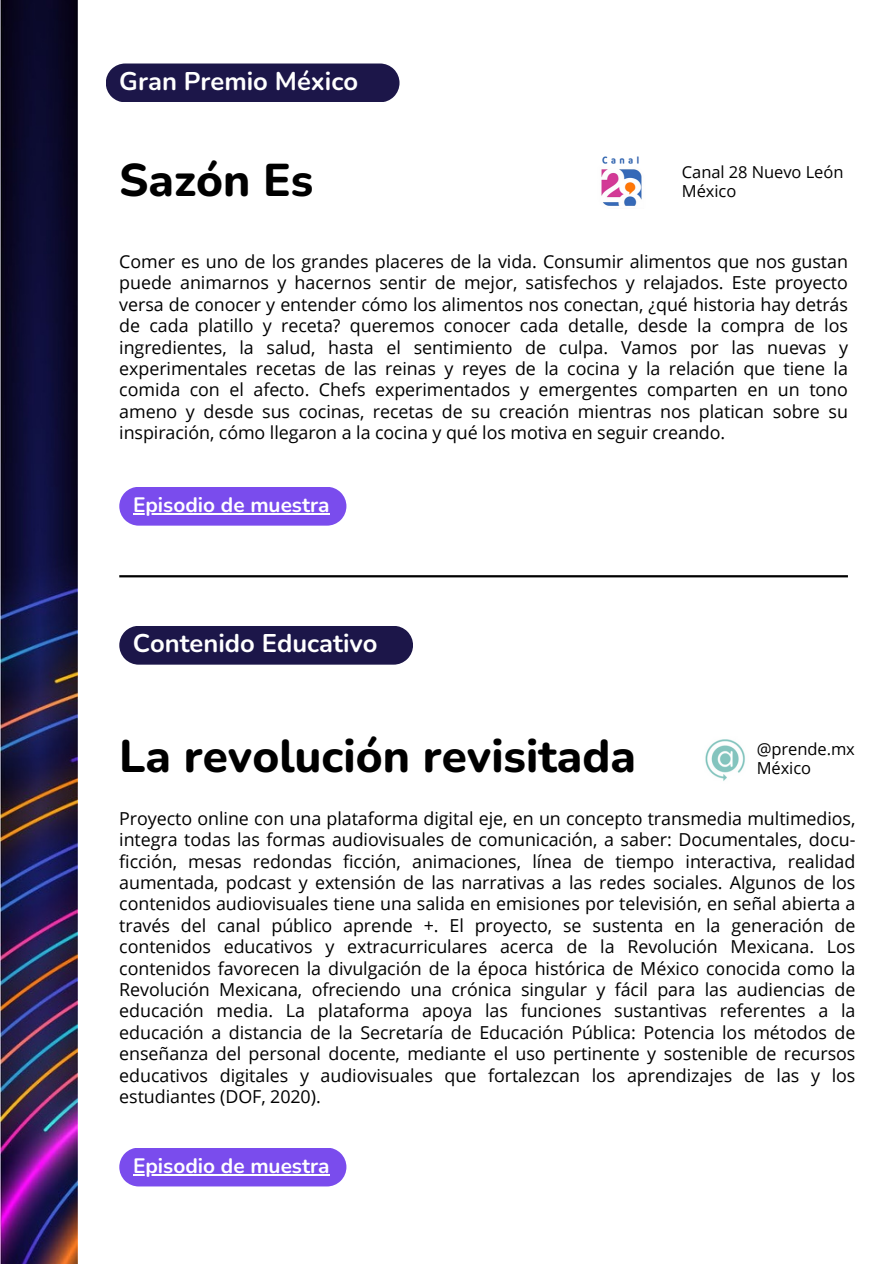
<style>
.page{position:relative;width:894px;height:1264px;background:#fff}
.page>*{position:absolute;margin:0;border:0;box-sizing:border-box;transform-origin:0 0}
.t1{font:800 45.75px "Nunito";color:#000}
.t2{font:700 25.5px "Nunito";color:#fff}
.t3{font:700 20.85px "Nunito";color:#fff}
.t4{font:17.85px/21.3px "Open Sans";letter-spacing:-.005em;color:#000;text-align:justify}
.t5{font:16.5px "Open Sans";letter-spacing:-.005em;color:#000}
</style>
<div class="page">
<img style="left:0;top:0;width:78px;height:1263px">
<div style="left:106px;top:63px;width:293px;height:39px;background:#1c1649"></div>
<div style="left:119px;top:487px;width:227px;height:38px;background:#7a4ced"></div>
<img style="left:601px;top:156px;width:41px;height:50px">
<hr style="left:133px;top:513px;width:196px;height:1px;background:#fff">
<div style="left:119px;top:626px;width:294px;height:38px;background:#1c1649"></div>
<div style="left:119px;top:1148px;width:227px;height:38px;background:#7a4ced"></div>
<hr style="left:133px;top:1174px;width:196px;height:1px;background:#fff">
<img style="left:705px;top:739px;width:40px;height:42px">
<hr style="left:119px;top:575px;width:728px;height:2px;background:#000">
<p class="t2" style="left:119px;top:64px;width:240px">Gran Premio México</p>
<p class="t1" style="left:119px;top:150px;width:196px">Sazón Es</p>
<p class="t5" style="left:681px;top:160px;width:163px">Canal 28 Nuevo León</p>
<p class="t5" style="left:681px;top:179px;width:56px">México</p>
<h1 class="t4" style="left:119px;top:250px;width:730px">Comer es uno de los grandes placeres de la vida. Consumir alimentos que nos gustan puede animarnos y hacernos sentir de mejor, satisfechos y relajados. Este proyecto versa de conocer y entender cómo los alimentos nos conectan, ¿qué historia hay detrás de cada platillo y receta? queremos conocer cada detalle, desde la compra de los ingredientes, la salud, hasta el sentimiento de culpa. Vamos por las nuevas y experimentales recetas de las reinas y reyes de la cocina y la relación que tiene la comida con el afecto. Chefs experimentados y emergentes comparten en un tono ameno y desde sus cocinas, recetas de su creación mientras nos platican sobre su inspiración, cómo llegaron a la cocina y qué los motiva en seguir creando.</h1>
<h2 class="t3" style="left:133px;top:491px;width:198px">Episodio de muestra</h2>
<p class="t2" style="left:133px;top:626px;width:246px">Contenido Educativo</p>
<h1 class="t1" style="left:119px;top:725px;width:518px">La revolución revisitada</h1>
<p class="t5" style="left:756px;top:737px;width:100px">@prende.mx</p>
<h2 class="t5" style="left:756px;top:756px;width:56px">México</h2>
<h3 class="t4" style="left:119px;top:807px;width:737px">Proyecto online con una plataforma digital eje, en un concepto transmedia multimedios, integra todas las formas audiovisuales de comunicación, a saber: Documentales, docu&shy;ficción, mesas redondas ficción, animaciones, línea de tiempo interactiva, realidad aumentada, podcast y extensión de las narrativas a las redes sociales. Algunos de los contenidos audiovisuales tiene una salida en emisiones por televisión, en señal abierta a través del canal público aprende +. El proyecto, se sustenta en la generación de contenidos educativos y extracurriculares acerca de la Revolución Mexicana. Los contenidos favorecen la divulgación de la época histórica de México conocida como la Revolución Mexicana, ofreciendo una crónica singular y fácil para las audiencias de educación media. La plataforma apoya las funciones sustantivas referentes a la educación a distancia de la Secretaría de Educación Pública: Potencia los métodos de enseñanza del personal docente, mediante el uso pertinente y sostenible de recursos educativos digitales y audiovisuales que fortalezcan los aprendizajes de las y los estudiantes (DOF, 2020).</h3>
<p class="t3" style="left:133px;top:1152px;width:198px">Episodio de muestra</p>
</div>
